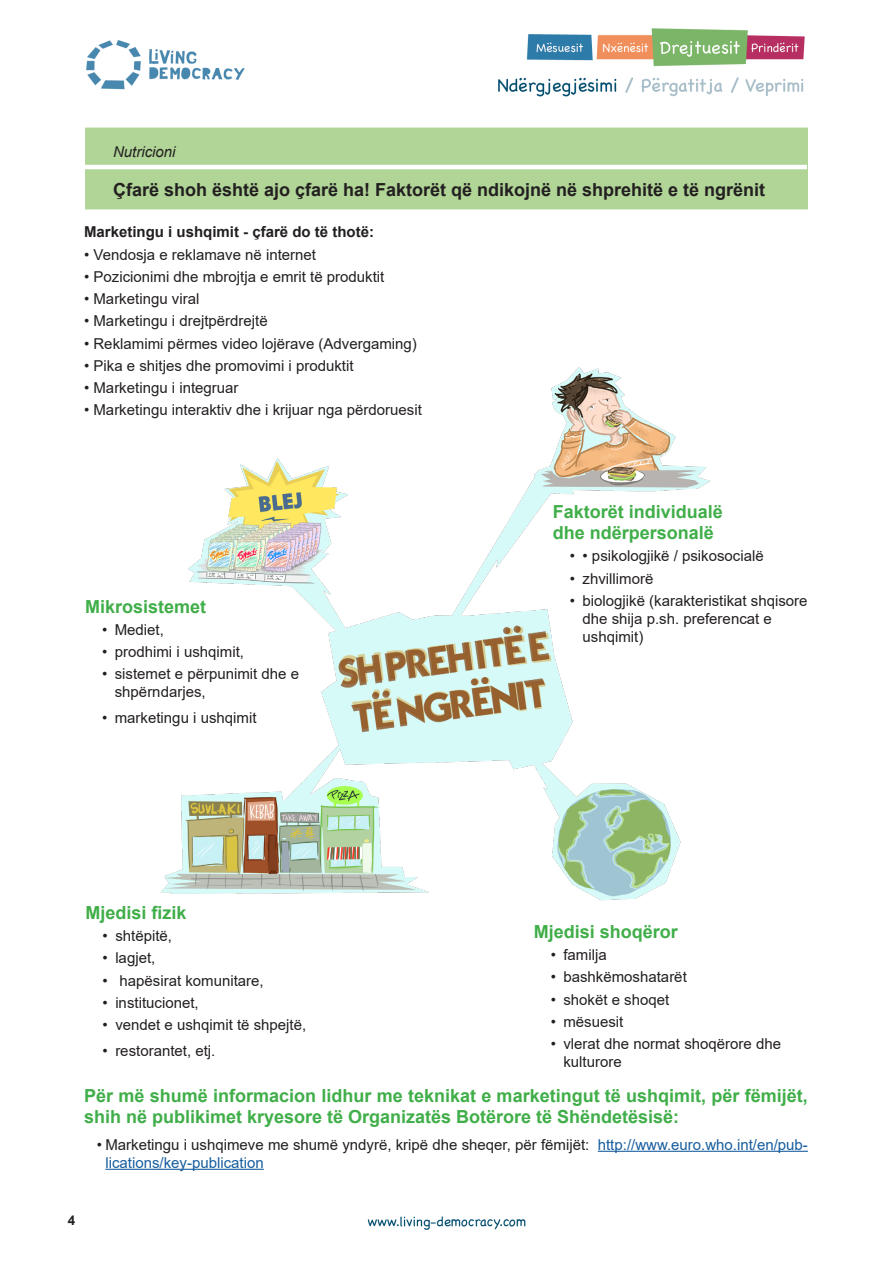
<style>
.page{position:relative;width:893px;height:1263px;background:#fff}
.page>*{position:absolute;margin:0;border:0;box-sizing:border-box;transform-origin:0 0}
.t1{font:700 18px/21px "Arial";color:#40ae49}
.t2{font:700 18px "Arial";color:#231f20}
.t3{font:15px/18px "Arial";color:#231f20}
.t4{font:700 15px "Arial";color:#231f20}
.t5{font:italic 15px "Arial";color:#231f20}
.t6{font:700 13.5px "Arial";color:#231f20}
.s1{color:#175d9e}
</style>
<div class="page">
<img style="left:85px;top:28px;width:723px;height:1202px">
<div style="left:86px;top:128px;width:721px;height:81px;background:#b0d597"></div>
<hr style="left:85px;top:128px;width:723px;height:1px;background:#b0d597">
<hr style="left:85px;top:129px;width:2px;height:79px;background:#b0d597">
<hr style="left:806px;top:129px;width:2px;height:79px;background:#b0d597">
<hr style="left:85px;top:208px;width:723px;height:1px;background:#b0d597">
<hr style="left:598px;top:1151px;width:210px;height:1px;background:#175d9e">
<hr style="left:105px;top:1169px;width:159px;height:1px;background:#175d9e">
<hr style="left:84px;top:165px;width:723px;height:4px;background:#fff">
<img style="left:155px;top:359px;width:563px;height:552px">
<p class="t5" style="left:113px;top:142px;width:64px">Nutricioni</p>
<p class="t2" style="left:113px;top:177px;width:654px">Çfarë shoh është ajo çfarë ha! Faktorët që ndikojnë në shprehitë e të ngrënit</p>
<p class="t4" style="left:84px;top:221px;width:292px">Marketingu i ushqimit - çfarë do të thotë:</p>
<p class="t3" style="left:84px;top:245px;width:234px">• Vendosja e reklamave në internet</p>
<p class="t3" style="left:84px;top:267px;width:302px">• Pozicionimi dhe mbrojtja e emrit të produktit</p>
<p class="t3" style="left:84px;top:290px;width:117px">• Marketingu viral</p>
<p class="t3" style="left:84px;top:312px;width:185px">• Marketingu i drejtpërdrejtë</p>
<p class="t3" style="left:84px;top:334px;width:334px">• Reklamimi përmes video lojërave (Advergaming)</p>
<p class="t3" style="left:84px;top:356px;width:271px">• Pika e shitjes dhe promovimi i produktit</p>
<p class="t3" style="left:84px;top:379px;width:156px">• Marketingu i integruar</p>
<p class="t3" style="left:84px;top:401px;width:339px">• Marketingu interaktiv dhe i krijuar nga përdoruesit</p>
<p class="t1" style="left:85px;top:596px;width:123px">Mikrosistemet</p>
<p class="t3" style="left:102px;top:621px;width:63px">• Mediet,</p>
<p class="t3" style="left:102px;top:643px;width:143px">• prodhimi i ushqimit,</p>
<p class="t3" style="left:115px;top:665px;width:186px;text-indent:-13px">• sistemet e përpunimit dhe e shpërndarjes,</p>
<p class="t3" style="left:102px;top:709px;width:156px">• marketingu i ushqimit</p>
<p class="t1" style="left:553px;top:501px;width:172px">Faktorët individualë</p>
<p class="t1" style="left:553px;top:522px;width:163px">dhe ndërpersonalë</p>
<p class="t3" style="left:570px;top:547px;width:195px">• • psikologjikë / psikosocialë</p>
<p class="t3" style="left:570px;top:569px;width:85px">• zhvillimorë</p>
<p class="t3" style="left:583px;top:591px;width:227px;text-indent:-13px">• biologjikë (karakteristikat shqisore dhe shija p.sh. preferencat e ushqimit)</p>
<p class="t1" style="left:86px;top:902px;width:103px">Mjedisi fizik</p>
<p class="t3" style="left:103px;top:927px;width:71px">• shtëpitë,</p>
<p class="t3" style="left:103px;top:949px;width:54px">• lagjet,</p>
<p class="t3" style="left:103px;top:971px;width:163px">• hapësirat komunitare,</p>
<p class="t3" style="left:103px;top:993px;width:98px">• institucionet,</p>
<p class="t3" style="left:103px;top:1016px;width:205px">• vendet e ushqimit të shpejtë,</p>
<p class="t3" style="left:103px;top:1041px;width:114px">• restorantet, etj.</p>
<p class="t1" style="left:534px;top:921px;width:146px">Mjedisi shoqëror</p>
<p class="t3" style="left:551px;top:946px;width:58px">• familja</p>
<p class="t3" style="left:551px;top:968px;width:138px">• bashkëmoshatarët</p>
<p class="t3" style="left:551px;top:990px;width:120px">• shokët e shoqet</p>
<p class="t3" style="left:551px;top:1012px;width:74px">• mësuesit</p>
<p class="t3" style="left:563px;top:1035px;width:219px;text-indent:-13px">• vlerat dhe normat shoqërore dhe kulturore</p>
<p class="t1" style="left:84px;top:1085px;width:725px">Për më shumë informacion lidhur me teknikat e marketingut të ushqimit, për fëmijët, shih në publikimet kryesore të Organizatës Botërore të Shëndetësisë:</p>
<p class="t3" style="left:105px;top:1135px;width:704px;text-indent:-9px">• Marketingu i ushqimeve me shumë yndyrë, kripë dhe sheqer, për fëmijët: <span class="s1">http://www.euro.who.int/en/pub&shy;lications/key-publication</span></p>
<p class="t6" style="left:68px;top:1211px;width:9px">4</p>
</div>
